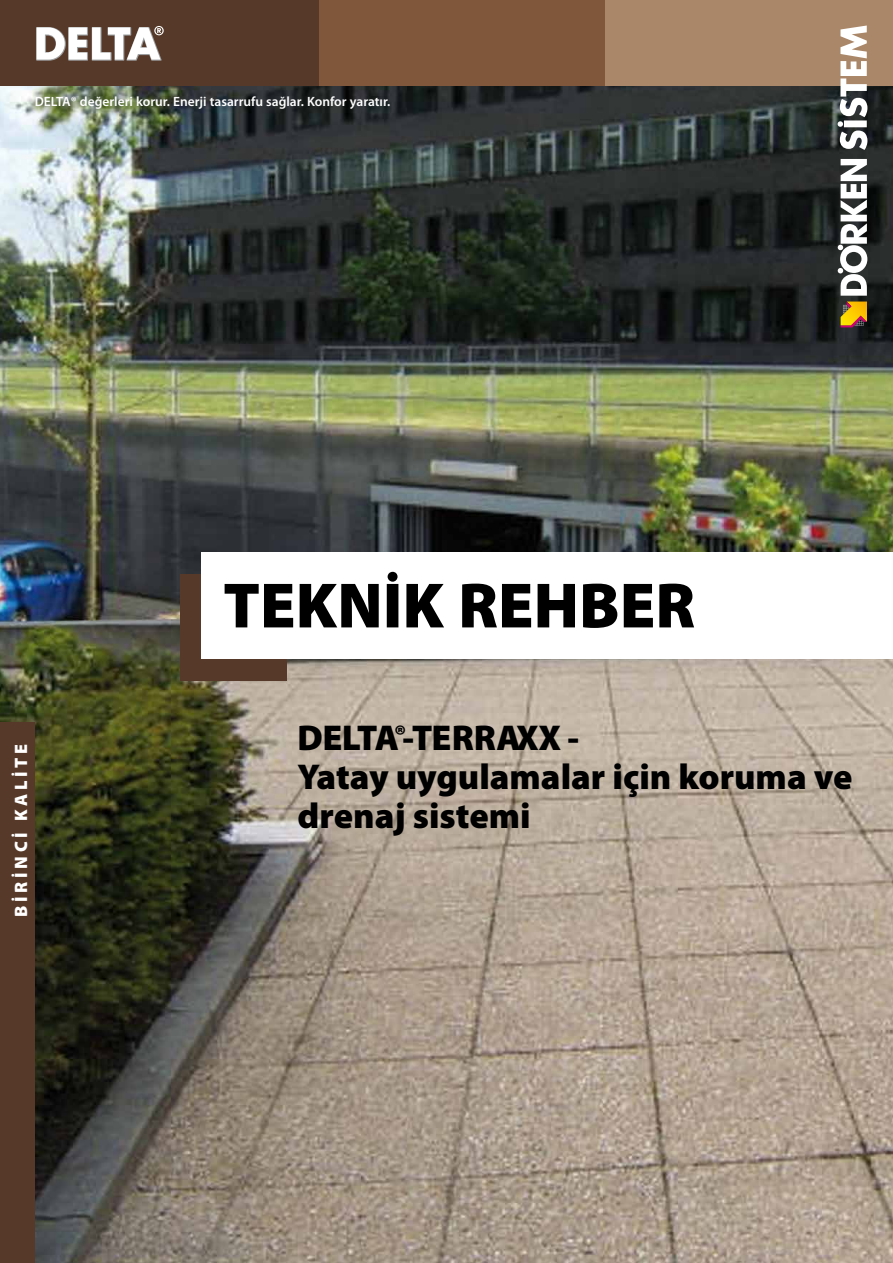
<style>
.page{position:relative;width:893px;height:1263px;background:#fff}
.page>*{position:absolute;margin:0;border:0;box-sizing:border-box;transform-origin:0 0}
.t1{font:900 64.5px "Myriad Pro Doerken";color:#000}
.t2{font:900 36px/39px "Delta Myriad Pro";color:#000}
.t3{font:900 18px "Myriad Pro Doerken";letter-spacing:.2em;color:#fff}
.t4{font:600 13.5px "Myriad Pro Doerken";color:#fff}
</style>
<div class="page">
<img style="left:0;top:85px;width:893px;height:1178px">
<div style="left:0;top:723px;width:34px;height:540px;background:#563928"></div>
<div style="left:319px;top:0;width:287px;height:85px;background:#80573a"></div>
<div style="left:606px;top:0;width:287px;height:85px;background:#aa8768"></div>
<div style="left:181px;top:574px;width:106px;height:106px;background:#563928"></div>
<div style="left:202px;top:553px;width:691px;height:106px;background:#fff"></div>
<div style="left:0;top:0;width:319px;height:85px;background:#563928"></div>
<svg style="left:36px;top:26px;width:128px;height:35px"></svg>
<svg style="left:841px;top:302px;width:26px;height:25px"></svg>
<svg style="left:837px;top:26px;width:30px;height:270px"></svg>
<p class="t4" style="left:35px;top:93px;width:357px">DELTA® değerleri korur. Enerji tasarrufu sağlar. Konfor yaratır.</p>
<h3 class="t3" style="left:9px;top:916px;width:174px;rotate:-90deg">BİRİNCİ KALİTE</h3>
<h1 class="t1" style="left:223px;top:563px;width:473px">TEKNİK REHBER</h1>
<h2 class="t2" style="left:298px;top:717px;width:556px">DELTA®-TERRAXX -<br>Yatay uygulamalar için koruma ve drenaj sistemi</h2>
</div>
